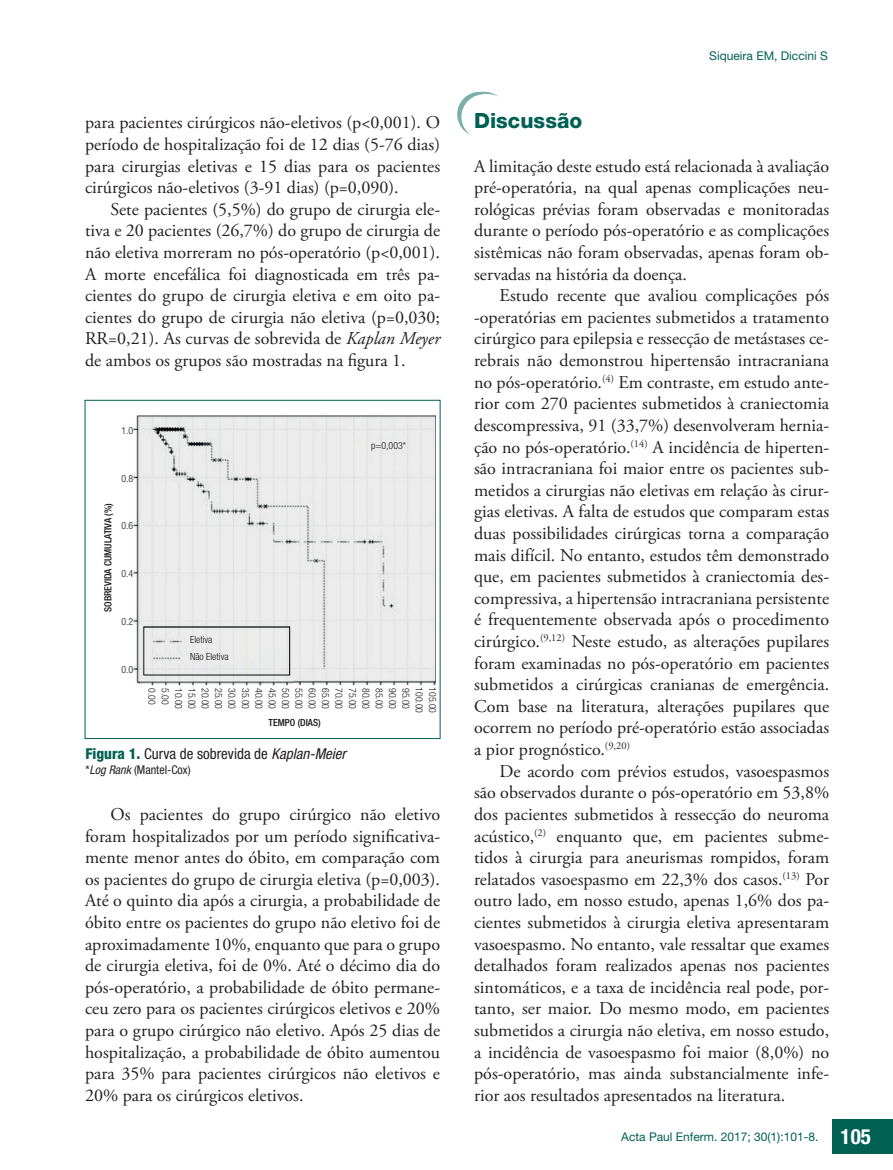
<style>
.page{position:relative;width:893px;height:1170px;background:#fff}
.page>*{position:absolute;margin:0;border:0;box-sizing:border-box;transform-origin:0 0}
.t1{font:800 21px "Helvetica Neue LT Std";color:#006053}
.t2{font:18px/21.6px "Adobe Garamond Pro";color:#231f20;text-align:justify}
.t3{font:condensed 15px "Helvetica Neue LT Std";color:#231f20}
.t4{font:12px "Helvetica Neue LT Std";color:#006053}
.t5{font:condensed 12px "Helvetica Neue LT Std";color:#231f20}
.t6{font:300 condensed 9.9px "Helvetica Neue LT Std";color:#18151a}
.t7{font:500 condensed 9.9px "Helvetica Neue LT Std";color:#18151a}
.s1{font-style:italic}
.s2{font-weight:800;color:#006053}
.s3{font-weight:700;font-stretch:condensed;font-size:21px;color:#fff}
</style>
<div class="page">
<div style="left:832px;top:1118px;width:61px;height:35px;background:#006053"></div>
<hr style="left:480px;top:92px;width:1px;height:45px;background:#7aafaa">
<svg style="left:482px;top:92px;width:6px;height:3px"></svg>
<hr style="left:484px;top:94px;width:1px;height:45px;background:#fff">
<img style="left:133px;top:415px;width:303px;height:300px">
<p class="t2" style="left:85px;top:112px;width:357px">para pacientes cirúrgicos não-eletivos (p&lt;0,001). O período de hospitalização foi de 12 dias (5-76 dias) para cirurgias eletivas e 15 dias para os pacientes cirúrgicos não-eletivos (3-91 dias) (p=0,090).</p>
<p class="t2" style="left:85px;top:199px;width:357px;text-indent:26px">Sete pacientes (5,5%) do grupo de cirurgia ele&shy;tiva e 20 pacientes (26,7%) do grupo de cirurgia de não eletiva morreram no pós-operatório (p&lt;0,001).<br>A morte encefálica foi diagnosticada em três pa&shy;cientes do grupo de cirurgia eletiva e em oito pa&shy;cientes do grupo de cirurgia não eletiva (p=0,030; RR=0,21). As curvas de sobrevida de <span class="s1">Kaplan Meyer </span>de ambos os grupos são mostradas na figura 1.</p>
<p class="t6" style="left:121px;top:425px;width:13px">1.0</p>
<p class="t6" style="left:121px;top:473px;width:13px">0.8</p>
<p class="t7" style="left:102px;top:612px;width:110px;rotate:-90deg">SOBREVIDA CUMULATIVA (%)</p>
<p class="t6" style="left:121px;top:520px;width:13px">0.6</p>
<p class="t6" style="left:121px;top:568px;width:13px">0.4</p>
<p class="t6" style="left:121px;top:615px;width:13px">0.2</p>
<p class="t6" style="left:121px;top:663px;width:13px">0.0</p>
<p class="t6" style="left:190px;top:634px;width:24px">Eletiva</p>
<p class="t6" style="left:190px;top:651px;width:40px">Não Eletiva</p>
<p class="t6" style="left:371px;top:440px;width:36px">p=0,003*</p>
<p class="t6" style="left:158px;top:687px;width:18px;rotate:90deg">0.00</p>
<p class="t6" style="left:171px;top:687px;width:18px;rotate:90deg">5.00</p>
<p class="t6" style="left:184px;top:687px;width:23px;rotate:90deg">10.00</p>
<p class="t6" style="left:198px;top:687px;width:23px;rotate:90deg">15.00</p>
<p class="t6" style="left:211px;top:687px;width:23px;rotate:90deg">20.00</p>
<p class="t6" style="left:224px;top:687px;width:23px;rotate:90deg">25.00</p>
<p class="t6" style="left:238px;top:687px;width:23px;rotate:90deg">30.00</p>
<p class="t6" style="left:251px;top:687px;width:23px;rotate:90deg">35.00</p>
<p class="t6" style="left:265px;top:687px;width:23px;rotate:90deg">40.00</p>
<p class="t6" style="left:278px;top:687px;width:23px;rotate:90deg">45.00</p>
<p class="t6" style="left:291px;top:687px;width:23px;rotate:90deg">50.00</p>
<p class="t6" style="left:305px;top:687px;width:23px;rotate:90deg">55.00</p>
<p class="t6" style="left:318px;top:687px;width:23px;rotate:90deg">60.00</p>
<p class="t6" style="left:331px;top:687px;width:23px;rotate:90deg">65.00</p>
<p class="t6" style="left:345px;top:687px;width:23px;rotate:90deg">70.00</p>
<p class="t6" style="left:358px;top:687px;width:23px;rotate:90deg">75.00</p>
<p class="t6" style="left:372px;top:687px;width:23px;rotate:90deg">80.00</p>
<p class="t6" style="left:385px;top:687px;width:23px;rotate:90deg">85.00</p>
<p class="t6" style="left:398px;top:687px;width:23px;rotate:90deg">90.00</p>
<p class="t6" style="left:412px;top:687px;width:23px;rotate:90deg">95.00</p>
<p class="t6" style="left:425px;top:687px;width:28px;rotate:90deg">100.00</p>
<p class="t6" style="left:438px;top:687px;width:28px;rotate:90deg">105.00</p>
<p class="t7" style="left:269px;top:716px;width:54px">TEMPO (DIAS)</p>
<p class="t3" style="left:85px;top:745px;width:262px"><span class="s2">Figura 1.</span> Curva de sobrevida de <span class="s1">Kaplan-Meier</span></p>
<p class="t5" style="left:85px;top:762px;width:107px">*<span class="s1">Log Rank</span> (Mantel-Cox)</p>
<p class="t2" style="left:85px;top:804px;width:357px;text-indent:26px">Os pacientes do grupo cirúrgico não eletivo foram hospitalizados por um período significativa&shy;mente menor antes do óbito, em comparação com os pacientes do grupo de cirurgia eletiva (p=0,003).<br>Até o quinto dia após a cirurgia, a probabilidade de óbito entre os pacientes do grupo não eletivo foi de aproximadamente 10%, enquanto que para o grupo de cirurgia eletiva, foi de 0%. Até o décimo dia do pós-operatório, a probabilidade de óbito permane&shy;ceu zero para os pacientes cirúrgicos eletivos e 20% para o grupo cirúrgico não eletivo. Após 25 dias de hospitalização, a probabilidade de óbito aumentou para 35% para pacientes cirúrgicos não eletivos e 20% para os cirúrgicos eletivos.</p>
<p class="t4" style="left:709px;top:48px;width:120px">Siqueira EM, Diccini S</p>
<p class="t1" style="left:474px;top:108px;width:110px">Discussão</p>
<p class="t2" style="left:474px;top:156px;width:357px">A limitação deste estudo está relacionada à avaliação pré-operatória, na qual apenas complicações neu&shy;rológicas prévias foram observadas e monitoradas durante o período pós-operatório e as complicações sistêmicas não foram observadas, apenas foram ob&shy;servadas na história da doença.</p>
<p class="t2" style="left:474px;top:285px;width:357px;text-indent:26px">Estudo recente que avaliou complicações pós -operatórias em pacientes submetidos a tratamento cirúrgico para epilepsia e ressecção de metástases ce&shy;rebrais não demonstrou hipertensão intracraniana no pós-operatório.<sup>(4)</sup> Em contraste, em estudo ante&shy;rior com 270 pacientes submetidos à craniectomia descompressiva, 91 (33,7%) desenvolveram hernia&shy;ção no pós-operatório.<sup>(14)</sup> A incidência de hiperten&shy;são intracraniana foi maior entre os pacientes sub&shy;metidos a cirurgias não eletivas em relação às cirur&shy;gias eletivas. A falta de estudos que comparam estas duas possibilidades cirúrgicas torna a comparação mais difícil. No entanto, estudos têm demonstrado que, em pacientes submetidos à craniectomia des&shy;compressiva, a hipertensão intracraniana persistente é frequentemente observada após o procedimento cirúrgico.<sup>(9,12)</sup> Neste estudo, as alterações pupilares foram examinadas no pós-operatório em pacientes submetidos a cirúrgicas cranianas de emergência.<br>Com base na literatura, alterações pupilares que ocorrem no período pré-operatório estão associadas a pior prognóstico.<sup>(9,20)</sup></p>
<p class="t2" style="left:474px;top:760px;width:357px;text-indent:26px">De acordo com prévios estudos, vasoespasmos são observados durante o pós-operatório em 53,8% dos pacientes submetidos à ressecção do neuroma acústico,<sup>(2)</sup> enquanto que, em pacientes subme&shy;tidos à cirurgia para aneurismas rompidos, foram relatados vasoespasmo em 22,3% dos casos.<sup>(13)</sup> Por outro lado, em nosso estudo, apenas 1,6% dos pa&shy;cientes submetidos à cirurgia eletiva apresentaram vasoespasmo. No entanto, vale ressaltar que exames detalhados foram realizados apenas nos pacientes sintomáticos, e a taxa de incidência real pode, por&shy;tanto, ser maior. Do mesmo modo, em pacientes submetidos a cirurgia não eletiva, em nosso estudo, a incidência de vasoespasmo foi maior (8,0%) no pós-operatório, mas ainda substancialmente infe&shy;rior aos resultados apresentados na literatura.</p>
<p class="t4" style="left:621px;top:1129px;width:251px">Acta Paul Enferm. 2017; 30(1):101-8. <span class="s3">105</span></p>
</div>
